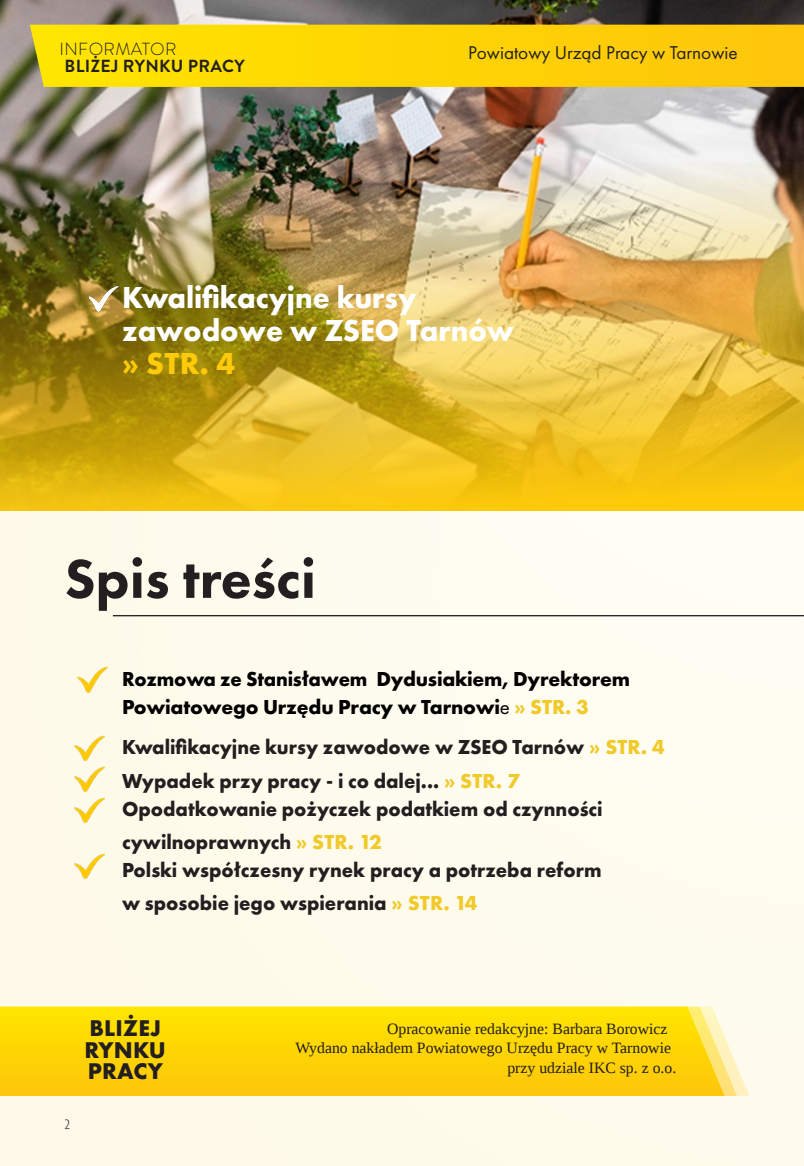
<style>
.page{position:relative;width:804px;height:1166px;background:#fefbed}
.page>*{position:absolute;margin:0;border:0;box-sizing:border-box;transform-origin:0 0}
.pup_tyt{font:800 56.52px "Futura PT";color:#231f20}
.t1{font:700 31.5px/33.2px "Futura PT";color:#fff;scale:.96 1}
.t2{font:700 23.62px "Futura PT";letter-spacing:.01em;color:#231f20}
.t3{font:700 21px/33.2px "Futura PT";color:#231f20;scale:.96 1}
.TXT{font:700 21px/28px "Futura PT";letter-spacing:-.01em;color:#000;scale:.96 1}
.t4{font:19.25px "Futura PT";color:#231f20}
.t5{font:700 17.5px "Brandon Grotesque";letter-spacing:.02em;color:#231f20}
.t6{font:300 17.5px "Brandon Grotesque";letter-spacing:.02em;color:#231f20}
.TXT-2{font:15.75px "Liberation Serif";color:#231f20}
.t7{font:300 14px "Vista Sans Nar OTCE";color:#231f20}
.s1{color:#feca0a}
.s2{font-weight:400}
.s3{color:#f1c929}
</style>
<div class="page">
<img style="left:0;top:0;width:804px;height:162px">
<svg style="left:0;top:1006px;width:724px;height:90px;background:#fed609"></svg>
<hr style="left:113px;top:615px;width:691px;height:1px;background:#231f20">
<img style="left:0;top:162px;width:804px;height:349px">
<img style="left:89px;top:286px;width:30px;height:27px">
<img style="left:77px;top:667px;width:31px;height:26px">
<img style="left:74px;top:735px;width:31px;height:26px">
<img style="left:74px;top:766px;width:31px;height:26px">
<img style="left:74px;top:797px;width:31px;height:26px">
<img style="left:74px;top:853px;width:31px;height:26px">
<svg style="left:30px;top:25px;width:774px;height:62px;background:#fdd405"></svg>
<p class="t6" style="left:60px;top:37px;width:118px">INFORMATOR</p>
<p class="t5" style="left:64px;top:54px;width:182px">BLIŻEJ RYNKU PRACY</p>
<p class="t4" style="left:468px;top:42px;width:271px">Powiatowy Urząd Pracy w Tarnowie</p>
<p class="t1" style="left:122px;top:280px;width:410px">Kwalifikacyjne kursy zawodowe w ZSEO Tarnów <span class="s1">» STR. 4</span></p>
<p class="pup_tyt" style="left:64px;top:544px;width:253px">Spis treści</p>
<p class="TXT" style="left:122px;top:664px;width:531px">Rozmowa ze Stanisławem Dydusiakiem, Dyrektorem<br>Powiatowego Urzędu Pracy w Tarnowi<span class="s2">e</span> <span class="s3">» STR. 3</span></p>
<p class="t3" style="left:122px;top:730px;width:567px">Kwalifikacyjne kursy zawodowe w ZSEO Tarnów <span class="s3">» STR. 4</span></p>
<p class="t3" style="left:122px;top:763px;width:416px">Wypadek przy pracy - i co dalej... <span class="s3">» STR. 7</span></p>
<p class="t3" style="left:122px;top:791px;width:502px">Opodatkowanie pożyczek podatkiem od czynności</p>
<p class="t3" style="left:122px;top:824px;width:272px">cywilnoprawnych <span class="s3">» STR. 12</span></p>
<p class="t3" style="left:122px;top:852px;width:501px">Polski współczesny rynek pracy a potrzeba reform w sposobie jego wspierania <span class="s3">» STR. 14</span></p>
<p class="t7" style="left:64px;top:1116px;width:7px">2</p>
<p class="t2" style="left:89px;top:1013px;width:73px">BLIŻEJ</p>
<p class="t2" style="left:85px;top:1034px;width:83px">RYNKU</p>
<p class="t2" style="left:88px;top:1056px;width:77px">PRACY</p>
<p class="TXT-2" style="left:387px;top:1018px;width:282px">Opracowanie redakcyjne: Barbara Borowicz</p>
<p class="TXT-2" style="left:295px;top:1038px;width:377px">Wydano nakładem Powiatowego Urzędu Pracy w Tarnowie</p>
<p class="TXT-2" style="left:507px;top:1057px;width:170px">przy udziale IKC sp. z o.o.</p>
</div>
